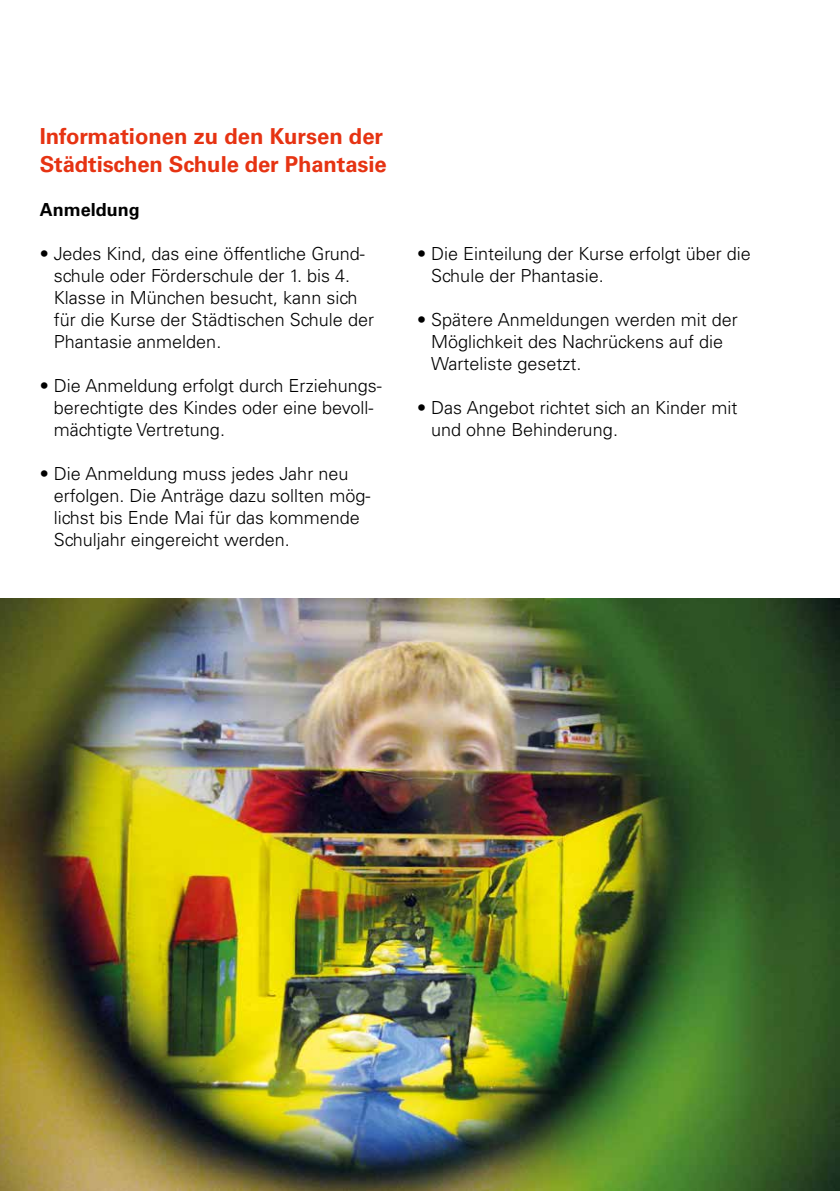
<style>
.page{position:relative;width:840px;height:1191px;background:#fff}
.page>*{position:absolute;margin:0;border:0;box-sizing:border-box;transform-origin:0 0}
.t1{font:700 22px/28px "Univers LT";letter-spacing:-.005em;color:#e63312}
.t2{font:300 18px/22px "Univers LT";color:#000}
.t3{font:700 18px "Univers LT";color:#000}
</style>
<div class="page">
<img style="left:0;top:598px;width:839px;height:593px">
<p class="t1" style="left:40px;top:122px;width:348px">Informationen zu den Kursen der<br>Städtischen Schule der Phantasie</p>
<p class="t3" style="left:40px;top:199px;width:101px">Anmeldung</p>
<p class="t2" style="left:54px;top:242px;width:321px;text-indent:-14px">• Jedes Kind, das eine öffentliche Grund&shy;schule oder Förderschule der 1. bis 4.<br>Klasse in München besucht, kann sich für die Kurse der Städtischen Schule der Phantasie anmelden.</p>
<p class="t2" style="left:54px;top:374px;width:329px;text-indent:-14px">• Die Anmeldung erfolgt durch Erziehungs&shy;berechtigte des Kindes oder eine bevoll&shy;mächtigte Vertretung.</p>
<p class="t2" style="left:54px;top:462px;width:318px;text-indent:-14px">• Die Anmeldung muss jedes Jahr neu erfolgen. Die Anträge dazu sollten mög&shy;lichst bis Ende Mai für das kommende Schuljahr eingereicht werden.</p>
<p class="t2" style="left:431px;top:242px;width:321px;text-indent:-14px">• Die Einteilung der Kurse erfolgt über die<br>Schule der Phantasie.</p>
<p class="t2" style="left:431px;top:308px;width:308px;text-indent:-14px">• Spätere Anmeldungen werden mit der<br>Möglichkeit des Nachrückens auf die<br>Warteliste gesetzt.</p>
<p class="t2" style="left:431px;top:396px;width:307px;text-indent:-14px">• Das Angebot richtet sich an Kinder mit und ohne Behinderung.</p>
</div>
